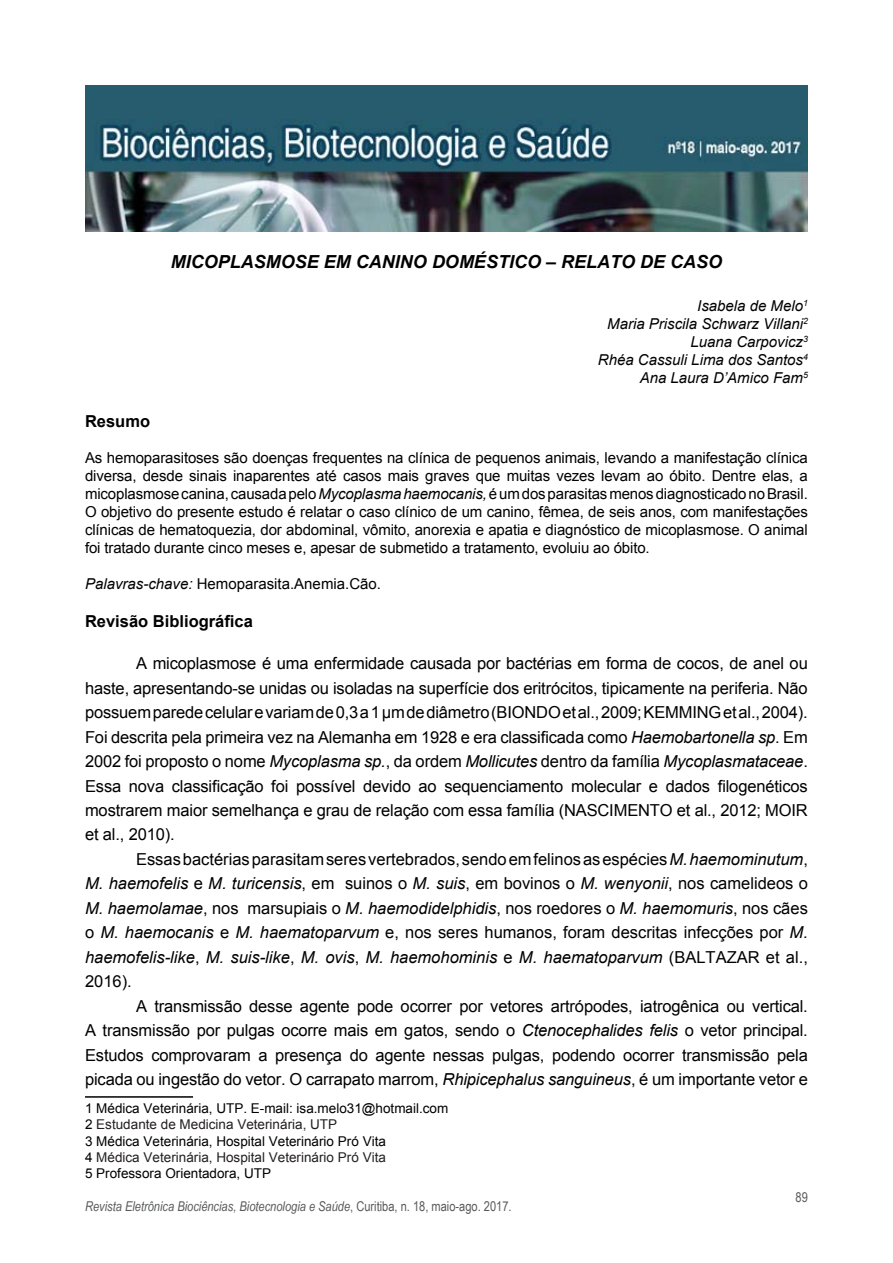
<style>
.page{position:relative;width:893px;height:1263px;background:#fff}
.page>*{position:absolute;margin:0;border:0;box-sizing:border-box;transform-origin:0 0}
.t1{font:italic 700 18px "Arial";color:#000}
.t2{font:16.5px/24.5px "Arial";letter-spacing:-.01em;color:#000;text-align:justify}
.t3{font:700 16.5px "Arial";color:#000}
.t4{font:15px/18px "Arial";letter-spacing:-.01em;color:#000;text-align:justify}
.t5{font:italic 15px/18px "Arial";color:#000;text-align:right}
.t6{font:13.5px/16.2px "Arial";color:#000}
.t7{font:italic 13.5px "Arial Narrow";color:#58595b}
.t8{font:13.5px "Arial Narrow";color:#58595b}
.s1{font-style:italic}
.s2{color:#231f20}
.s3{font-style:normal}
</style>
<div class="page">
<img style="left:85px;top:85px;width:723px;height:146px">
<hr style="left:85px;top:1096px;width:108px;height:2px;background:#000">
<p class="t1" style="left:171px;top:250px;width:553px">MICOPLASMOSE EM CANINO DOMÉSTICO – RELATO DE CASO</p>
<p class="t5" style="left:598px;top:297px;width:211px">Isabela de Melo<sup>1<br></sup>Maria Priscila Schwarz Villani<sup>2<br></sup>Luana Carpovicz<sup>3<br></sup>Rhéa Cassuli Lima dos Santos<sup>4<br></sup>Ana Laura D’Amico Fam<sup>5</sup></p>
<p class="t3" style="left:85px;top:410px;width:67px">Resumo</p>
<p class="t4" style="left:85px;top:449px;width:724px">As hemoparasitoses são doenças frequentes na clínica de pequenos animais, levando a manifestação clínica diversa, desde sinais inaparentes até casos mais graves que muitas vezes levam ao óbito. Dentre elas, a micoplasmose canina, causada pelo <span class="s1">Mycoplasma haemocanis,</span> é um dos parasitas menos diagnosticado no Brasil.<br>O objetivo do presente estudo é relatar o caso clínico de um canino, fêmea, de seis anos, com manifestações clínicas de hematoquezia, dor abdominal, vômito, anorexia e apatia e diagnóstico de micoplasmose. O animal foi tratado durante cinco meses e, apesar de submetido a tratamento, evoluiu ao óbito.</p>
<p class="t4" style="left:85px;top:575px;width:297px"><span class="s1">Palavras-chave:</span> Hemoparasita.Anemia.Cão.</p>
<p class="t3" style="left:85px;top:610px;width:169px">Revisão Bibliográfica</p>
<p class="t2" style="left:85px;top:651px;width:724px;text-indent:51px">A micoplasmose é uma enfermidade causada por bactérias em forma de cocos, de anel ou haste, apresentando-se unidas ou isoladas na superfície dos eritrócitos, tipicamente na periferia. Não possuem parede celular e variam de 0,3 a 1 μm de diâmetro (BIONDO et al., 2009; KEMMING et al., 2004).<br>Foi descrita pela primeira vez na Alemanha em 1928 e era classificada como <span class="s1">Haemobartonella sp</span>. Em 2002 foi proposto o nome <span class="s1">Mycoplasma sp.</span>, da ordem <span class="s1">Mollicutes</span> dentro da família <span class="s1">Mycoplasmataceae</span>.<br>Essa nova classificação foi possível devido ao sequenciamento molecular e dados filogenéticos mostrarem maior semelhança e grau de relação com essa família (NASCIMENTO et al., 2012; MOIR et al., 2010).</p>
<p class="t2" style="left:85px;top:847px;width:724px;text-indent:51px">Essas bactérias parasitam seres vertebrados, sendo em felinos as espécies <span class="s1">M. haemominutum</span>, <span class="s1">M. haemofelis</span> e <span class="s1">M. turicensis</span>, em suinos o <span class="s1">M. suis</span>, em bovinos o <span class="s1">M. wenyonii</span>, nos camelideos o <span class="s1">M. haemolamae</span>, nos marsupiais o <span class="s1">M. haemodidelphidis</span>, nos roedores o <span class="s1">M. haemomuris</span>, nos cães o <span class="s1">M. haemocanis</span> e <span class="s1">M. haematoparvum</span> e, nos seres humanos, foram descritas infecções por <span class="s1">M. haemofelis-like</span>, <span class="s1">M. suis-like</span>, <span class="s1">M. ovis</span>, <span class="s1">M. haemohominis</span> e <span class="s1">M. haematoparvum</span> (BALTAZAR et al., 2016).</p>
<p class="t2" style="left:85px;top:994px;width:724px;text-indent:51px">A transmissão desse agente pode ocorrer por vetores artrópodes, iatrogênica ou vertical.<br>A transmissão por pulgas ocorre mais em gatos, sendo o <span class="s1">Ctenocephalides felis</span> o vetor principal.<br>Estudos comprovaram a presença do agente nessas pulgas, podendo ocorrer transmissão pela picada ou ingestão do vetor. O carrapato marrom, <span class="s1">Rhipicephalus sanguineus</span>, é um importante vetor e</p>
<p class="t6" style="left:85px;top:1100px;width:365px">1 Médica Veterinária, UTP. E-mail: isa.melo31@hotmail.com 2 <span class="s2">Estudante de Medicina Veterinária, UTP<br></span>3 Médica Veterinária, Hospital Veterinário Pró Vita<br>4 <span class="s2">Médica Veterinária, Hospital Veterinário Pró Vita<br></span>5 Professora Orientadora, UTP</p>
<p class="t7" style="left:85px;top:1197px;width:428px">Revista Eletrônica Biociências, Biotecnologia e Saúde<span class="s3">, Curitiba, n. 18, maio-ago. 2017.</span></p>
<p class="t8" style="left:796px;top:1187px;width:14px">89</p>
</div>
